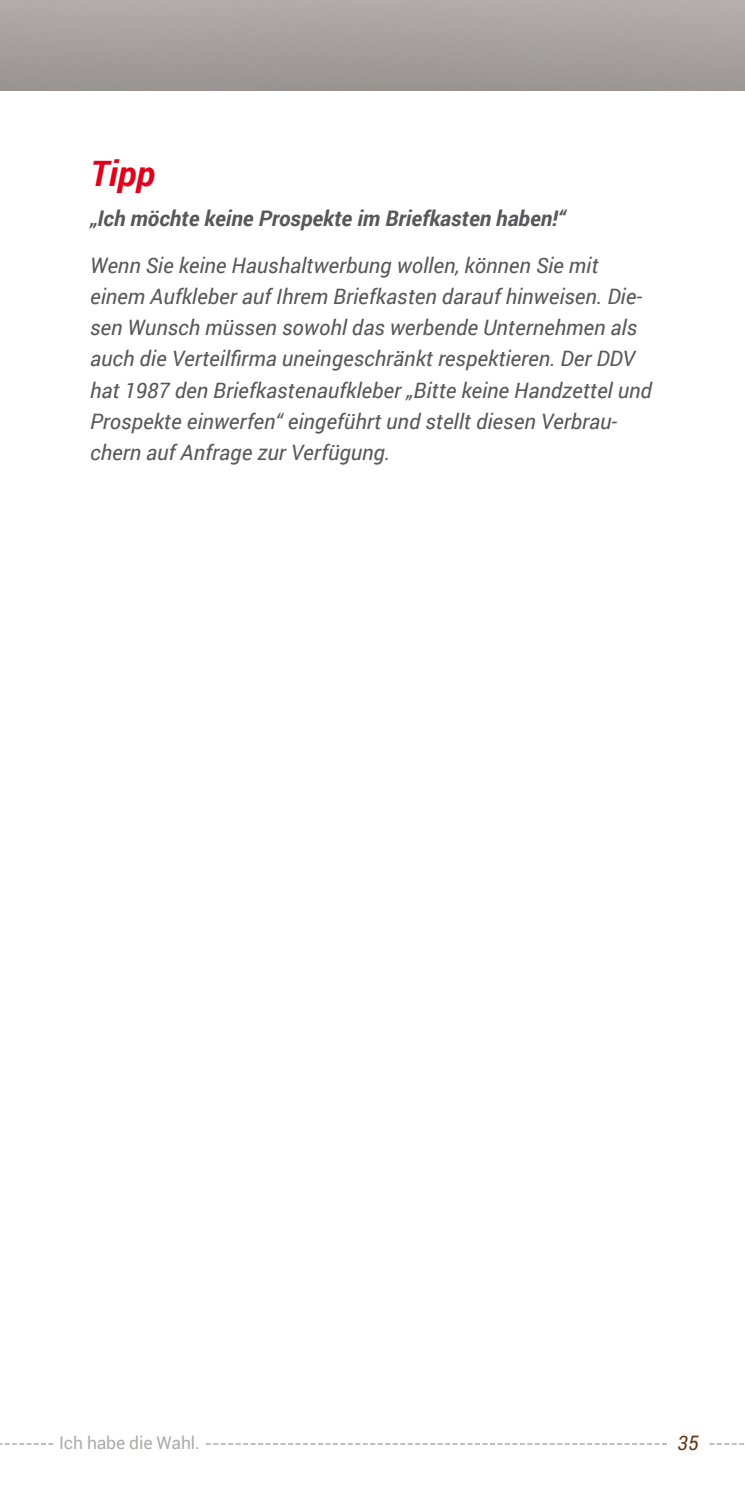
<style>
.page{position:relative;width:745px;height:1489px;background:#fff}
.page>*{position:absolute;margin:0;border:0;box-sizing:border-box;transform-origin:0 0}
._04_Tipp_Head{font:italic 700 35px "Roboto";color:#e2001a}
._04_Zwischenhead_Tip{font:italic 700 21.5px "Roboto";color:#58585a}
._04_Tipp{font:italic 21.25px/31.2px "Roboto";color:#58585a}
.t1{font:italic 20px "Roboto";color:#673515}
.t2{font:17.5px "Roboto";letter-spacing:-.01em;color:#aeacab}
</style>
<div class="page">
<svg style="left:709px;top:1443px;width:35px;height:1px"></svg>
<svg style="left:206px;top:1443px;width:460px;height:1px"></svg>
<svg style="left:0;top:1443px;width:53px;height:1px"></svg>
<p class="_04_Tipp_Head" style="left:90px;top:149px;width:66px">Tipp</p>
<p class="_04_Zwischenhead_Tip" style="left:90px;top:203px;width:476px">„Ich möchte keine Prospekte im Briefkasten haben!“</p>
<p class="_04_Tipp" style="left:90px;top:248px;width:563px">Wenn Sie keine Haushaltwerbung wollen, können Sie mit einem Aufkleber auf Ihrem Briefkasten darauf hinweisen. Die&shy;sen Wunsch müssen sowohl das werbende Unternehmen als auch die Verteilfirma uneingeschränkt respektieren. Der DDV hat 1987 den Briefkastenaufkleber „Bitte keine Handzettel und Prospekte einwerfen“ eingeführt und stellt diesen Verbrau&shy;chern auf Anfrage zur Verfügung.</p>
<p class="t2" style="left:59px;top:1430px;width:142px">Ich habe die Wahl.</p>
<p class="t1" style="left:677px;top:1428px;width:23px">35</p>
</div>
